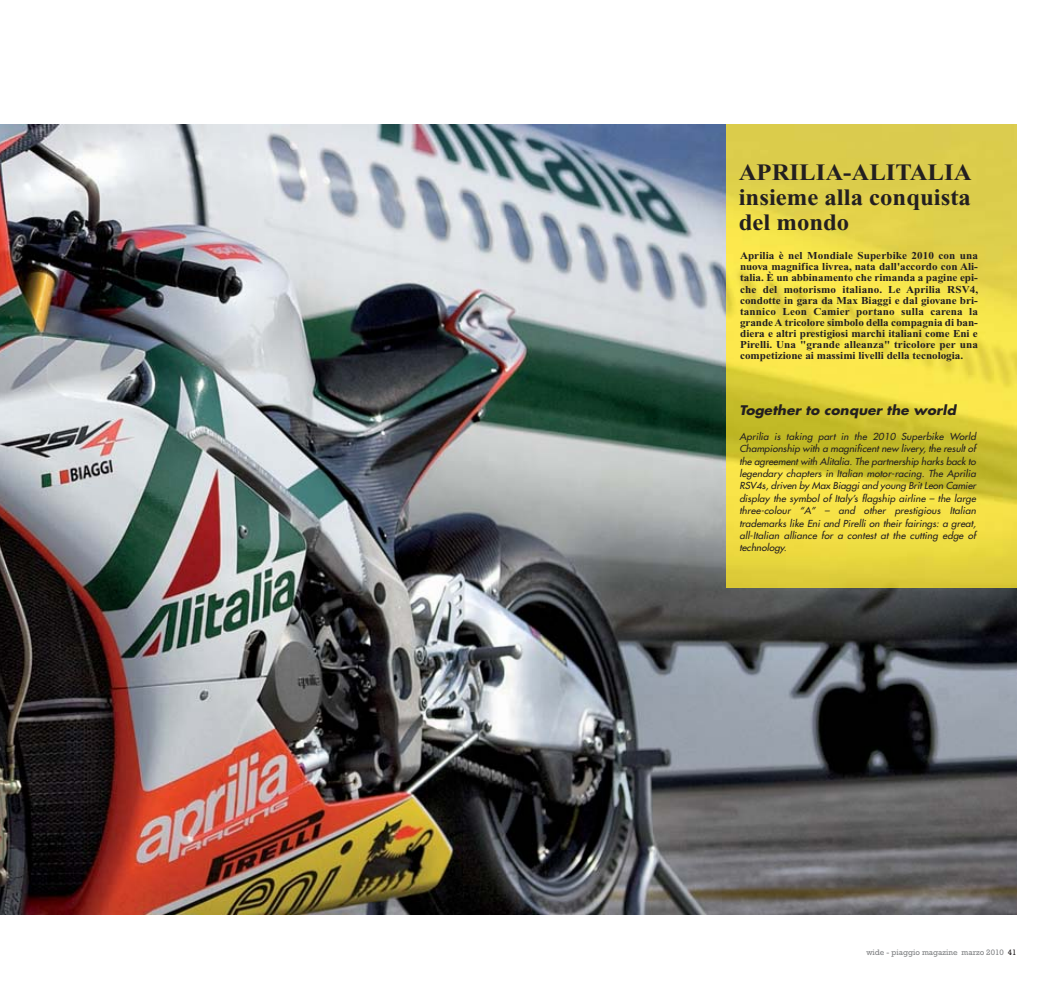
<style>
.page{position:relative;width:1053px;height:986px;background:#fff}
.page>*{position:absolute;margin:0;border:0;box-sizing:border-box;transform-origin:0 0}
.t1{font:700 23.4px/24.8px "Times New Roman";color:#231f20;text-align:justify;scale:1.05 1}
.t2{font:italic 700 12.83px "Futura";color:#231f20;scale:1.05 1}
.t3{font:700 10.58px/11px "Times New Roman";color:#231f20;text-align:justify;scale:1.05 1}
.t4{font:italic 9.45px/12.4px "Futura";color:#231f20;scale:1.05 1}
.t5{font:8.1px "Rockwell";color:#808284}
.s1{color:#231f20}
</style>
<div class="page">
<img style="left:0;top:124px;width:1017px;height:791px">
<h1 class="t1" style="left:739px;top:162px;width:223px">APRILIA-ALITALIA insieme alla conquista del mondo</h1>
<p class="t3" style="left:740px;top:251px;width:228px">Aprilia è nel Mondiale Superbike 2010 con una nuova magnifica livrea, nata dall'accordo con Ali&shy;talia. È un abbinamento che rimanda a pagine epi&shy;che del motorismo italiano. Le Aprilia RSV4, condotte in gara da Max Biaggi e dal giovane bri&shy;tannico Leon Camier portano sulla carena la grande A tricolore simbolo della compagnia di ban&shy;diera e altri prestigiosi marchi italiani come Eni e Pirelli. Una "grande alleanza" tricolore per una competizione ai massimi livelli della tecnologia.</p>
<h2 class="t2" style="left:739px;top:404px;width:210px">Together to conquer the world</h2>
<p class="t4" style="left:739px;top:431px;width:229px">Aprilia is taking part in the 2010 Superbike World Championship with a magnificent new livery, the result of the agreement with Alitalia. The partnership harks back to legendary chapters in Italian motor-racing. The Aprilia RSV4s, driven by Max Biaggi and young Brit Leon Camier display the symbol of Italy ’s flagship airline – the large three-colour “A” – and other prestigious Italian trademarks like Eni and Pirelli on their fairings: a great, all-Italian alliance for a contest at the cutting edge of technology.</p>
<p class="t5" style="left:866px;top:949px;width:152px">wide - piaggio magazine marzo 2010 <span class="s1">41</span></p>
</div>
